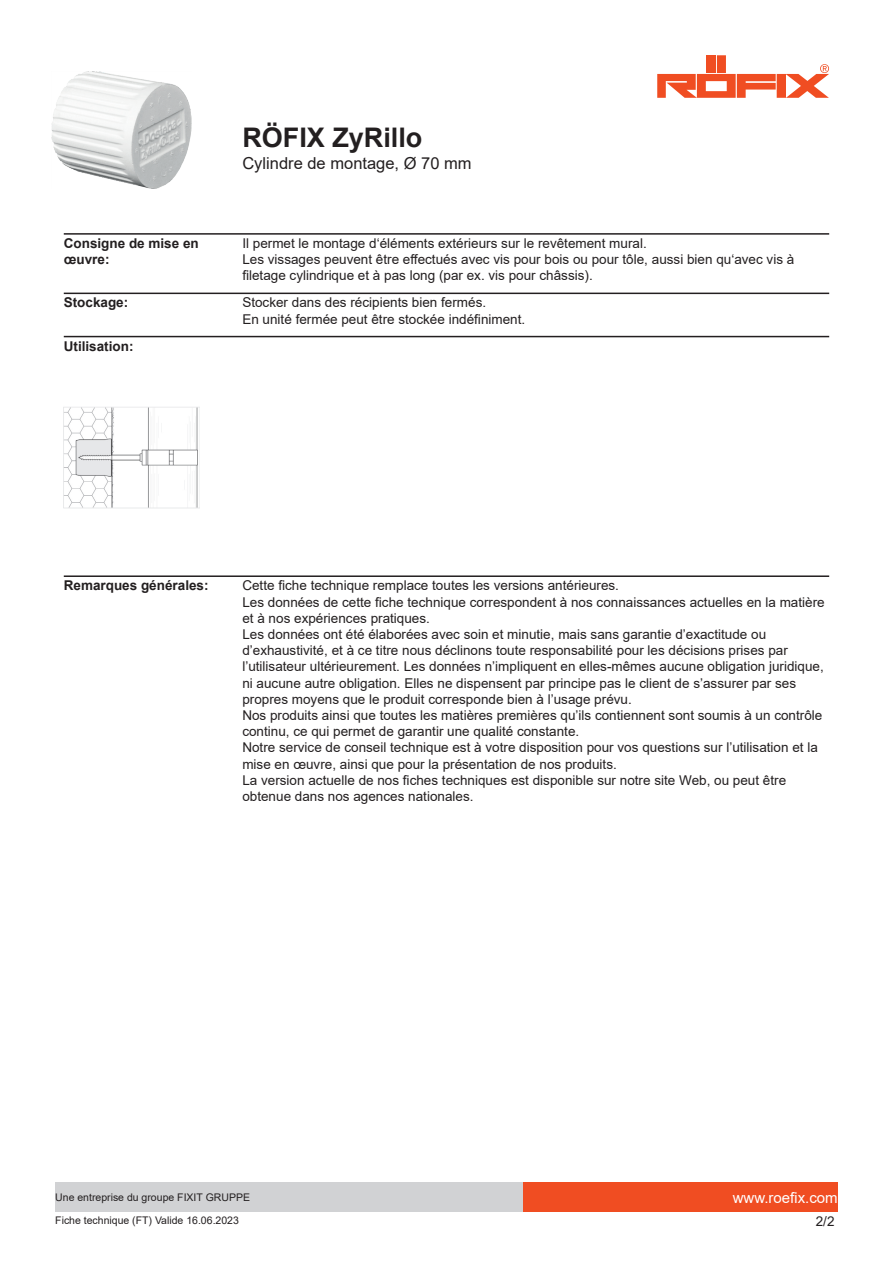
<style>
.page{position:relative;width:893px;height:1263px;background:#fff}
.page>*{position:absolute;margin:0;border:0;box-sizing:border-box;transform-origin:0 0}
.t1{font:700 27px "Arial";color:#231f20}
.t2{font:16.5px "Arial";color:#231f20}
.t3{font:15px "Arial";color:#fff}
.t4{font:13.5px/16.2px "Arial";color:#231f20}
.t5{font:700 13.5px/16.2px "Arial";color:#231f20}
.t6{font:10.5px "Arial";color:#231f20}
</style>
<div class="page">
<img style="left:51px;top:71px;width:140px;height:117px">
<div style="left:717px;top:55px;width:9px;height:18px;background:#f04d22"></div>
<div style="left:707px;top:55px;width:9px;height:18px;background:#f04d22"></div>
<svg style="left:657px;top:64px;width:172px;height:34px"></svg>
<div style="left:523px;top:1182px;width:315px;height:30px;background:#f04d22"></div>
<div style="left:55px;top:1182px;width:468px;height:30px;background:#d1d2d4"></div>
<hr style="left:64px;top:233px;width:765px;height:2px;background:#231f20">
<hr style="left:64px;top:293px;width:765px;height:1px;background:#231f20">
<hr style="left:64px;top:336px;width:765px;height:1px;background:#231f20">
<img style="left:64px;top:407px;width:136px;height:102px">
<hr style="left:64px;top:575px;width:765px;height:2px;background:#231f20">
<h1 class="t1" style="left:242px;top:119px;width:182px">RÖFIX ZyRillo</h1>
<p class="t2" style="left:242px;top:152px;width:231px">Cylindre de montage, Ø 70 mm</p>
<p class="t5" style="left:64px;top:235px;width:137px">Consigne de mise en œuvre:</p>
<p class="t4" style="left:242px;top:235px;width:553px">Il permet le montage d‘éléments extérieurs sur le revêtement mural.<br>Les vissages peuvent être effectués avec vis pour bois ou pour tôle, aussi bien qu‘avec vis à filetage cylindrique et à pas long (par ex. vis pour châssis).</p>
<p class="t5" style="left:64px;top:295px;width:66px">Stockage:</p>
<p class="t4" style="left:242px;top:294px;width:284px">Stocker dans des récipients bien fermés.<br>En unité fermée peut être stockée indéfiniment.</p>
<p class="t5" style="left:64px;top:338px;width:71px">Utilisation:</p>
<p class="t5" style="left:64px;top:578px;width:146px">Remarques générales:</p>
<p class="t4" style="left:242px;top:577px;width:584px">Cette fiche technique remplace toutes les versions antérieures.<br>Les données de cette fiche technique correspondent à nos connaissances actuelles en la matière et à nos expériences pratiques.<br>Les données ont été élaborées avec soin et minutie, mais sans garantie d’exactitude ou d’exhaustivité, et à ce titre nous déclinons toute responsabilité pour les décisions prises par l’utilisateur ultérieurement. Les données n’impliquent en elles-mêmes aucune obligation juridique, ni aucune autre obligation. Elles ne dispensent par principe pas le client de s’assurer par ses propres moyens que le produit corresponde bien à l’usage prévu.<br>Nos produits ainsi que toutes les matières premières qu’ils contiennent sont soumis à un contrôle continu, ce qui permet de garantir une qualité constante.<br>Notre service de conseil technique est à votre disposition pour vos questions sur l’utilisation et la mise en œuvre, ainsi que pour la présentation de nos produits.<br>La version actuelle de nos fiches techniques est disponible sur notre site Web, ou peut être obtenue dans nos agences nationales.</p>
<p class="t6" style="left:55px;top:1190px;width:196px">Une entreprise du groupe FIXIT GRUPPE</p>
<p class="t3" style="left:733px;top:1187px;width:107px">www.roefix.com</p>
<p class="t6" style="left:55px;top:1213px;width:185px">Fiche technique (FT) Valide 16.06.2023</p>
<p class="t4" style="left:816px;top:1213px;width:20px">2/2</p>
</div>
